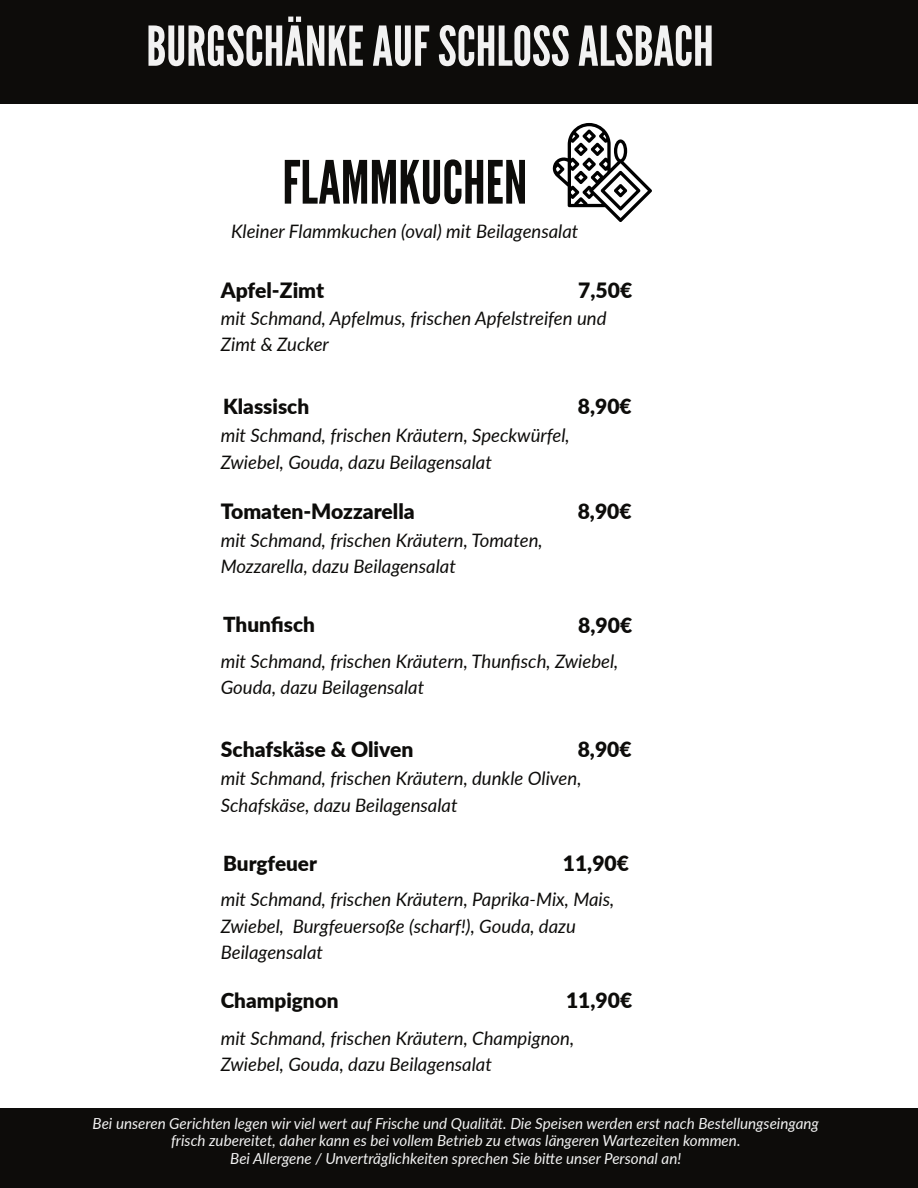
<style>
.page{position:relative;width:918px;height:1188px;background:#fff}
.page>*{position:absolute;margin:0;border:0;box-sizing:border-box;transform-origin:0 0}
.t1{font:59.55px "League Gothic";color:#0d0c0a}
.t2{font:54.75px "League Gothic";color:#f2f2f2}
.t3{font:900 21px "Lato";color:#0d0c0a}
.t4{font:900 20.7px "Lato";color:#0d0c0a}
.t5{font:italic 18.6px/26.5px "Lato";color:#0d0c0a}
.t6{font:italic 15.15px/17.5px "Lato";color:#f2f2f2;text-align:center}
</style>
<div class="page">
<div style="left:0;top:0;width:918px;height:104px;background:#0d0c0a"></div>
<div style="left:0;top:1108px;width:918px;height:80px;background:#0d0c0a"></div>
<svg style="left:553px;top:123px;width:99px;height:99px"></svg>
<h2 class="t2" style="left:146px;top:14px;width:569px">BURGSCHÄNKE AUF SCHLOSS ALSBACH</h2>
<h1 class="t1" style="left:282px;top:147px;width:246px">FLAMMKUCHEN</h1>
<p class="t5" style="left:231px;top:217px;width:349px">Kleiner Flammkuchen (oval) mit Beilagensalat</p>
<p class="t3" style="left:221px;top:274px;width:105px">Apfel-Zimt</p>
<p class="t3" style="left:578px;top:274px;width:55px">7,50€</p>
<p class="t5" style="left:221px;top:304px;width:387px">mit Schmand, Apfelmus, frischen Apfelstreifen und<br>Zimt &amp; Zucker</p>
<p class="t4" style="left:223px;top:391px;width:88px">Klassisch</p>
<p class="t3" style="left:578px;top:391px;width:55px">8,90€</p>
<p class="t5" style="left:221px;top:421px;width:350px">mit Schmand, frischen Kräutern, Speckwürfel,<br>Zwiebel, Gouda, dazu Beilagensalat</p>
<p class="t3" style="left:221px;top:495px;width:196px">Tomaten-Mozzarella</p>
<p class="t3" style="left:578px;top:495px;width:55px">8,90€</p>
<p class="t5" style="left:221px;top:526px;width:323px">mit Schmand, frischen Kräutern, Tomaten,<br>Mozzarella, dazu Beilagensalat</p>
<p class="t4" style="left:223px;top:609px;width:93px">Thunfisch</p>
<p class="t3" style="left:578px;top:609px;width:55px">8,90€</p>
<p class="t5" style="left:221px;top:647px;width:399px">mit Schmand, frischen Kräutern, Thunfisch, Zwiebel,<br>Gouda, dazu Beilagensalat</p>
<p class="t3" style="left:221px;top:734px;width:194px">Schafskäse &amp; Oliven</p>
<p class="t3" style="left:578px;top:734px;width:55px">8,90€</p>
<p class="t5" style="left:221px;top:764px;width:362px">mit Schmand, frischen Kräutern, dunkle Oliven,<br>Schafskäse, dazu Beilagensalat</p>
<p class="t4" style="left:223px;top:848px;width:95px">Burgfeuer</p>
<p class="t3" style="left:563px;top:848px;width:68px">11,90€</p>
<p class="t5" style="left:221px;top:886px;width:395px">mit Schmand, frischen Kräutern, Paprika-Mix, Mais,<br>Zwiebel, Burgfeuersoße (scharf!), Gouda, dazu<br>Beilagensalat</p>
<p class="t4" style="left:221px;top:985px;width:119px">Champignon</p>
<p class="t3" style="left:566px;top:985px;width:68px">11,90€</p>
<p class="t5" style="left:221px;top:1024px;width:355px">mit Schmand, frischen Kräutern, Champignon,<br>Zwiebel, Gouda, dazu Beilagensalat</p>
<p class="t6" style="left:93px;top:1114px;width:728px">Bei unseren Gerichten legen wir viel wert auf Frische und Qualität. Die Speisen werden erst nach Bestellungseingang frisch zubereitet, daher kann es bei vollem Betrieb zu etwas längeren Wartezeiten kommen.<br>Bei Allergene / Unverträglichkeiten sprechen Sie bitte unser Personal an!</p>
</div>
